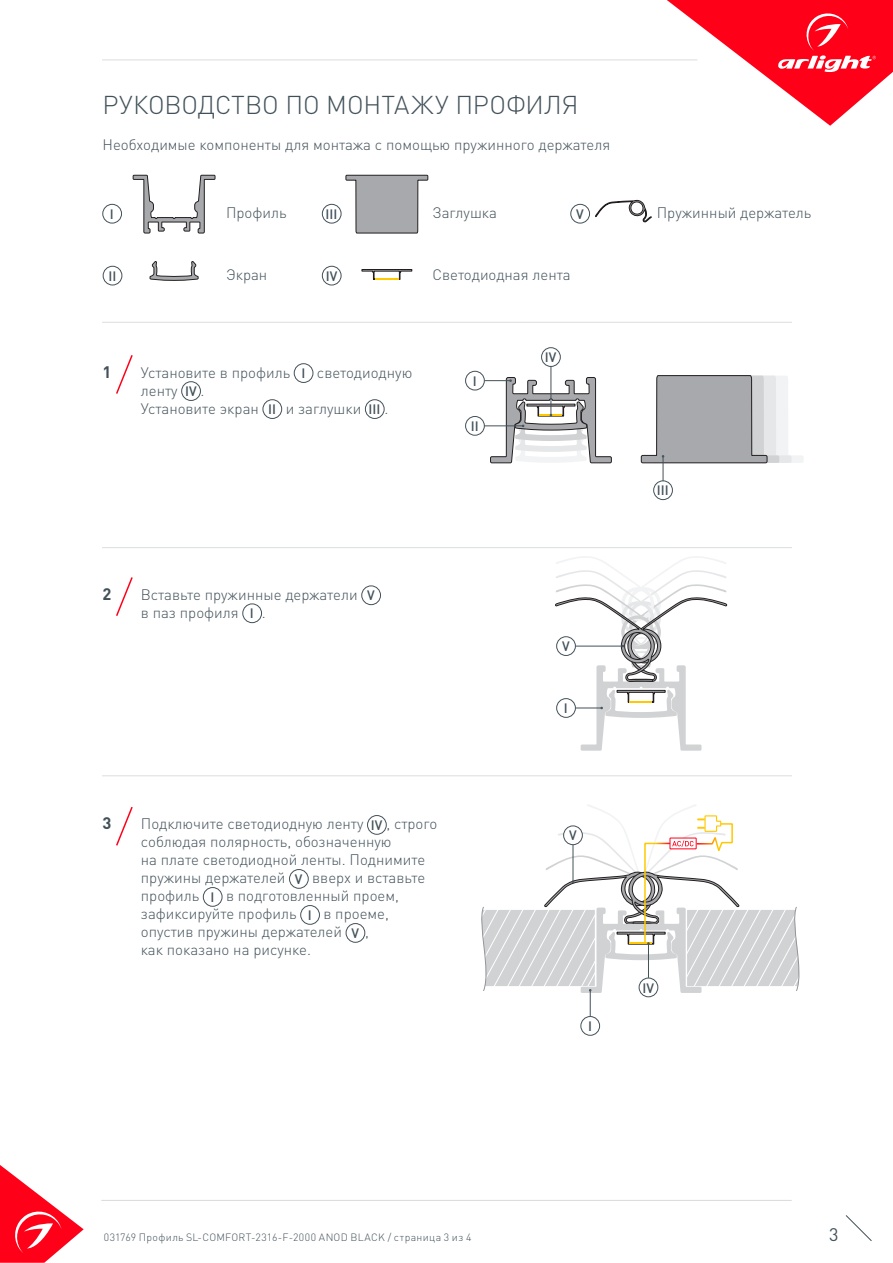
<style>
.page{position:relative;width:893px;height:1263px;background:#fff}
.page>*{position:absolute;margin:0;border:0;box-sizing:border-box;transform-origin:0 0}
.t1{font:300 25.5px "DIN Pro";letter-spacing:-.005em;color:#425159}
.t2{font:18px "DIN Pro";color:#425159}
.t3{font:700 16.5px "DIN Pro";color:#425159}
.t4{font:300 15px/18px "DIN Pro";color:#425159}
.t5{font:500 13.5px "DIN Pro";color:#425159}
.t6{font:300 10.5px "DIN Pro";letter-spacing:.03em;color:#425159}
</style>
<div class="page">
<svg style="left:0;top:1165px;width:84px;height:98px"></svg>
<svg style="left:845px;top:1215px;width:27px;height:26px"></svg>
<svg style="left:667px;top:0;width:226px;height:126px"></svg>
<hr style="left:102px;top:60px;width:595px;height:1px;background:#dcdddf">
<svg style="left:133px;top:175px;width:82px;height:58px"></svg>
<svg style="left:150px;top:261px;width:49px;height:20px"></svg>
<svg style="left:346px;top:175px;width:82px;height:58px"></svg>
<div style="left:103px;top:204px;width:19px;height:19px;border:1px solid #425159;border-radius:50%"></div>
<div style="left:103px;top:266px;width:19px;height:19px;border:1px solid #425159;border-radius:50%"></div>
<div style="left:322px;top:204px;width:19px;height:19px;border:1px solid #425159;border-radius:50%"></div>
<div style="left:322px;top:266px;width:19px;height:19px;border:1px solid #425159;border-radius:50%"></div>
<div style="left:571px;top:204px;width:19px;height:19px;border:1px solid #425159;border-radius:50%"></div>
<hr style="left:102px;top:322px;width:690px;height:1px;background:#dcdddf">
<hr style="left:102px;top:547px;width:690px;height:1px;background:#dcdddf">
<hr style="left:102px;top:775px;width:690px;height:1px;background:#dcdddf">
<div style="left:294px;top:363px;width:19px;height:20px;border:1px solid #425159;border-radius:50%"></div>
<div style="left:181px;top:381px;width:20px;height:20px;border:1px solid #425159;border-radius:50%"></div>
<div style="left:263px;top:399px;width:19px;height:20px;border:1px solid #425159;border-radius:50%"></div>
<div style="left:365px;top:399px;width:19px;height:20px;border:1px solid #425159;border-radius:50%"></div>
<div style="left:362px;top:586px;width:19px;height:19px;border:1px solid #425159;border-radius:50%"></div>
<div style="left:243px;top:604px;width:19px;height:19px;border:1px solid #425159;border-radius:50%"></div>
<div style="left:367px;top:815px;width:19px;height:19px;border:1px solid #425159;border-radius:50%"></div>
<div style="left:289px;top:869px;width:19px;height:19px;border:1px solid #425159;border-radius:50%"></div>
<div style="left:203px;top:887px;width:19px;height:19px;border:1px solid #425159;border-radius:50%"></div>
<div style="left:300px;top:905px;width:20px;height:19px;border:1px solid #425159;border-radius:50%"></div>
<div style="left:346px;top:923px;width:19px;height:19px;border:1px solid #425159;border-radius:50%"></div>
<svg style="left:116px;top:355px;width:17px;height:39px"></svg>
<svg style="left:116px;top:577px;width:17px;height:39px"></svg>
<svg style="left:116px;top:807px;width:17px;height:39px"></svg>
<svg style="left:595px;top:200px;width:56px;height:22px"></svg>
<div style="left:653px;top:481px;width:20px;height:19px;border:1px solid #425159;border-radius:50%"></div>
<svg style="left:641px;top:375px;width:162px;height:106px"></svg>
<hr style="left:102px;top:1200px;width:689px;height:1px;background:#dcdddf">
<div style="left:541px;top:347px;width:19px;height:20px;border:1px solid #425159;border-radius:50%"></div>
<div style="left:465px;top:416px;width:19px;height:19px;border:1px solid #425159;border-radius:50%"></div>
<div style="left:465px;top:371px;width:19px;height:19px;border:1px solid #425159;border-radius:50%"></div>
<svg style="left:362px;top:269px;width:50px;height:11px"></svg>
<hr style="left:375px;top:278px;width:23px;height:2px;background:#ffc800">
<hr style="left:551px;top:366px;width:1px;height:48px;background:#425159">
<svg style="left:484px;top:377px;width:128px;height:86px"></svg>
<div style="left:581px;top:1016px;width:19px;height:19px;border:1px solid #425159;border-radius:50%"></div>
<svg style="left:481px;top:805px;width:319px;height:211px"></svg>
<svg style="left:555px;top:556px;width:173px;height:195px"></svg>
<p class="t1" style="left:103px;top:87px;width:477px">РУКОВОДСТВО ПО МОНТАЖУ ПРОФИЛЯ</p>
<p class="t4" style="left:103px;top:134px;width:509px">Необходимые компоненты для монтажа с помощью пружинного держателя</p>
<p class="t5" style="left:110px;top:205px;width:5px">I</p>
<p class="t5" style="left:108px;top:267px;width:9px">II</p>
<p class="t4" style="left:226px;top:203px;width:62px">Профиль</p>
<p class="t5" style="left:326px;top:205px;width:13px">III</p>
<p class="t4" style="left:432px;top:203px;width:66px">Заглушка</p>
<p class="t4" style="left:657px;top:203px;width:156px">Пружинный держатель</p>
<p class="t5" style="left:576px;top:205px;width:9px">V</p>
<p class="t4" style="left:226px;top:265px;width:43px">Экран</p>
<p class="t4" style="left:432px;top:265px;width:140px">Cветодиодная лента</p>
<p class="t5" style="left:326px;top:267px;width:13px">IV</p>
<p class="t5" style="left:545px;top:348px;width:13px">IV</p>
<p class="t3" style="left:103px;top:360px;width:10px">1</p>
<p class="t4" style="left:141px;top:362px;width:151px">Установите в профиль</p>
<p class="t5" style="left:301px;top:364px;width:5px">I</p>
<p class="t4" style="left:317px;top:362px;width:97px">светодиодную</p>
<p class="t4" style="left:141px;top:380px;width:38px">ленту</p>
<p class="t5" style="left:185px;top:382px;width:13px">IV</p>
<p class="t4" style="left:141px;top:380px;width:120px;text-align:center">.<br>Установите экран</p>
<p class="t5" style="left:268px;top:400px;width:9px">II</p>
<p class="t4" style="left:286px;top:398px;width:77px">и заглушки</p>
<p class="t5" style="left:369px;top:400px;width:13px">III</p>
<p class="t4" style="left:384px;top:398px;width:5px">.</p>
<p class="t5" style="left:473px;top:372px;width:5px">I</p>
<p class="t5" style="left:471px;top:417px;width:9px">II</p>
<p class="t3" style="left:103px;top:582px;width:10px">2</p>
<p class="t4" style="left:141px;top:585px;width:218px">Вставьте пружинные держатели</p>
<p class="t5" style="left:367px;top:586px;width:9px">V</p>
<p class="t4" style="left:141px;top:603px;width:99px">в паз профиля</p>
<p class="t5" style="left:250px;top:604px;width:5px">I</p>
<p class="t4" style="left:262px;top:603px;width:5px">.</p>
<p class="t3" style="left:103px;top:812px;width:10px">3</p>
<p class="t4" style="left:141px;top:814px;width:224px">Подключите светодиодную ленту</p>
<p class="t5" style="left:371px;top:816px;width:13px">IV</p>
<p class="t4" style="left:141px;top:814px;width:298px;text-indent:246px">, строго соблюдая полярность, обозначенную<br>на плате светодиодной ленты. Поднимите пружины держателей</p>
<p class="t5" style="left:295px;top:870px;width:9px">V</p>
<p class="t4" style="left:312px;top:868px;width:114px">вверх и вставьте</p>
<p class="t4" style="left:141px;top:886px;width:60px">профиль</p>
<p class="t5" style="left:211px;top:888px;width:5px">I</p>
<p class="t4" style="left:141px;top:886px;width:260px;text-indent:85px">в подготовленный проем, зафиксируйте профиль</p>
<p class="t5" style="left:308px;top:906px;width:5px">I</p>
<p class="t4" style="left:141px;top:904px;width:250px;text-indent:183px">в проеме, опустив пружины держателей</p>
<p class="t5" style="left:351px;top:924px;width:9px">V</p>
<p class="t4" style="left:365px;top:922px;width:5px">,</p>
<p class="t4" style="left:141px;top:940px;width:172px">как показано на рисунке.</p>
<p class="t5" style="left:657px;top:481px;width:13px">III</p>
<p class="t5" style="left:562px;top:637px;width:9px">V</p>
<p class="t5" style="left:564px;top:699px;width:5px">I</p>
<p class="t5" style="left:569px;top:826px;width:9px">V</p>
<p class="t5" style="left:588px;top:1017px;width:5px">I</p>
<p class="t5" style="left:642px;top:978px;width:13px">IV</p>
<p class="t6" style="left:104px;top:1230px;width:369px">031769 Профиль SL-COMFORT-2316-F-2000 ANOD BLACK / страница 3 из 4</p>
<p class="t2" style="left:829px;top:1222px;width:11px">3</p>
</div>
